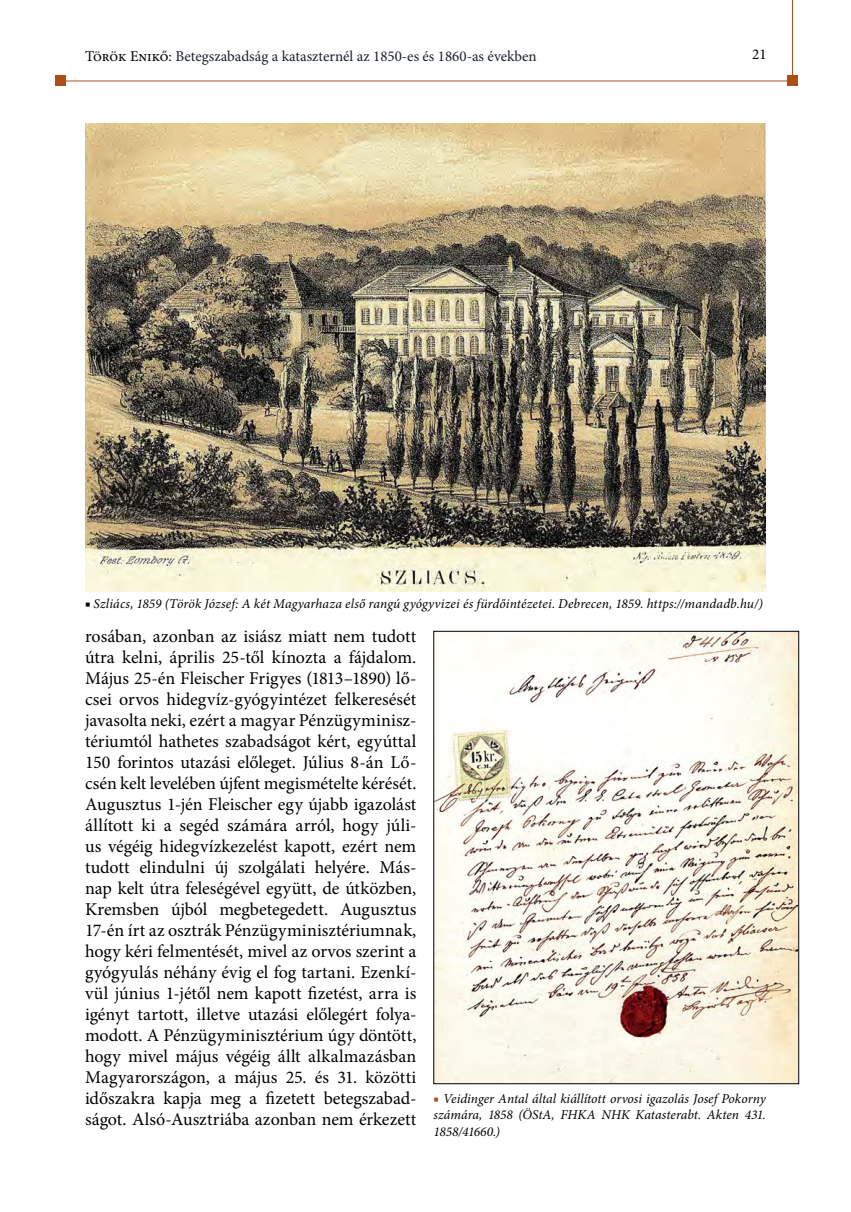
<style>
.page{position:relative;width:851px;height:1212px;background:#fff}
.page>*{position:absolute;margin:0;border:0;box-sizing:border-box;transform-origin:0 0}
.t1{font:18px/21px "Minion Pro";letter-spacing:-.005em;color:#000;text-align:justify}
.t2{font:15px "Minion Pro";color:#1a212b}
.t3{font:15px "Minion Pro";color:#000}
.képaláírás{font:italic 13.5px/16.5px "Minion Pro";letter-spacing:.005em;color:#000;text-align:justify}
.s1{color:#000}
.s2{color:#ae4e14}
</style>
<div class="page">
<hr style="left:59px;top:81px;width:733px;height:1px;background:#ae4f25">
<hr style="left:792px;top:0;width:1px;height:86px;background:#ae4f25">
<div style="left:55px;top:75px;width:11px;height:11px;background:#ae4e14"></div>
<div style="left:787px;top:75px;width:10px;height:11px;background:#ae4e14"></div>
<img style="left:85px;top:123px;width:680px;height:469px">
<img style="left:435px;top:633px;width:361px;height:449px">
<p class="t2" style="left:85px;top:46px;width:453px"><span class="s1">Török Enikő:</span> Betegszabadság a kataszternél az 1850-es és 1860-as években</p>
<p class="t3" style="left:752px;top:45px;width:16px">21</p>
<p class="képaláírás" style="left:85px;top:595px;width:679px">■ Szliács, 1859 (Török József: A két Magyarhaza első rangú gyógyvizei és fürdőintézetei. Debrecen, 1859. https://mandadb.hu/)</p>
<p class="t1" style="left:85px;top:626px;width:333px">rosában, azonban az isiász miatt nem tudott útra kelni, április 25-től kínozta a fájdalom.<br>Május 25-én Fleischer Frigyes (1813–1890) lő&shy;csei orvos hidegvíz-gyógyintézet felkeresését javasolta neki, ezért a magyar Pénzügyminisz&shy;tériumtól hathetes szabadságot kért, egyúttal 150 forintos utazási előleget. Július 8-án Lő&shy;csén kelt levelében újfent megismételte kérését.<br>Augusztus 1-jén Fleischer egy újabb igazolást állított ki a segéd számára arról, hogy júli&shy;us végéig hidegvízkezelést kapott, ezért nem tudott elindulni új szolgálati helyére. Más&shy;nap kelt útra feleségével együtt, de útközben, Kremsben újból megbetegedett. Augusztus 17-én írt az osztrák Pénzügyminisztériumnak, hogy kéri felmentését, mivel az orvos szerint a gyógyulás néhány évig el fog tartani. Ezenkí&shy;vül június 1-jétől nem kapott fizetést, arra is igényt tartott, illetve utazási előlegért folya&shy;modott. A Pénzügyminisztérium úgy döntött, hogy mivel május végéig állt alkalmazásban Magyarországon, a május 25. és 31. közötti időszakra kapja meg a fizetett betegszabad&shy;ságot. Alsó-Ausztriába azonban nem érkezett</p>
<p class="képaláírás" style="left:433px;top:1090px;width:334px"><span class="s2">■</span> Veidinger Antal által kiállított orvosi igazolás Josef Pokorny számára, 1858 (ÖStA, FHKA NHK Katasterabt. Akten 431.<br>1858/41660.)</p>
</div>
